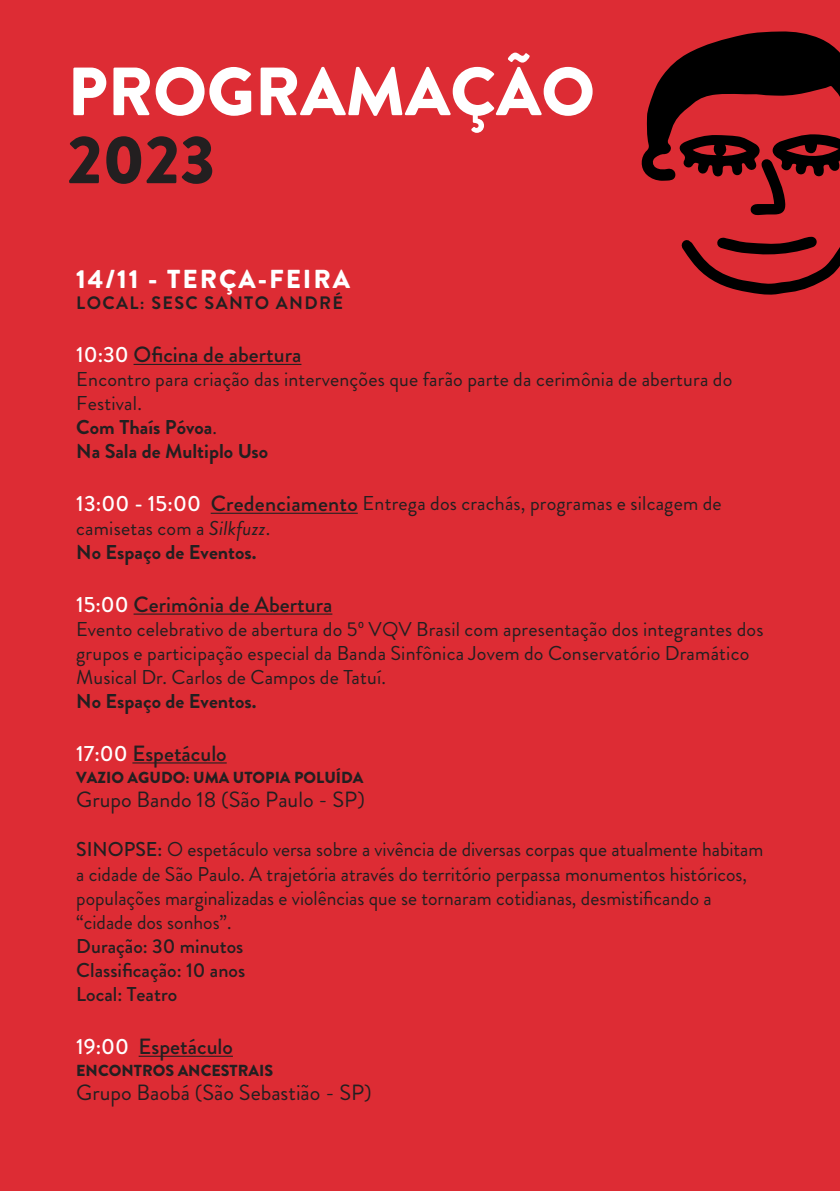
<style>
.page{position:relative;width:840px;height:1191px;background:#fff}
.page>*{position:absolute;margin:0;border:0;box-sizing:border-box;transform-origin:0 0}
.t1{font:900 68px "Brandon Grotesque";color:#fff}
.t2{font:900 68px "Brandon Grotesque";color:#231f20}
.t3{font:900 26px "Brandon Grotesque";letter-spacing:.075em;color:#fff}
.t4{font:500 22px "Brandon Grotesque";color:#231f20}
.t5{font:22px "Brandon Grotesque";color:#231f20}
.t6{font:20px/24px "Brandon Grotesque";letter-spacing:.01em;color:#231f20}
.t7{font:500 20px/24px "Brandon Grotesque";color:#231f20;text-align:justify}
.t8{font:700 20px "Brandon Grotesque";color:#231f20}
.t9{font:700 18px "Brandon Grotesque";letter-spacing:.075em;color:#231f20}
.t10{font:900 16px "Brandon Grotesque";color:#231f20}
.s1{color:#fff}
.s2{font-weight:700}
.s3{font-weight:500;font-size:22px;color:#fff}
.s4{font-weight:500;font-size:22px}
.s5{font-style:italic}
.s6{font-weight:500}
</style>
<div class="page">
<div style="left:0;top:0;width:839px;height:1191px;background:#dd2c34"></div>
<hr style="left:133px;top:364px;width:168px;height:1px;background:#231f20">
<hr style="left:210px;top:513px;width:147px;height:1px;background:#231f20">
<hr style="left:133px;top:613px;width:199px;height:1px;background:#231f20">
<hr style="left:132px;top:762px;width:94px;height:1px;background:#231f20">
<hr style="left:138px;top:1055px;width:95px;height:1px;background:#231f20">
<svg style="left:641px;top:31px;width:198px;height:264px"></svg>
<svg style="left:716px;top:237px;width:100px;height:18px"></svg>
<svg style="left:678px;top:134px;width:161px;height:81px"></svg>
<h1 class="t1" style="left:67px;top:44px;width:528px">PROGRAMAÇÃO</h1>
<h1 class="t2" style="left:67px;top:112px;width:149px">2023</h1>
<h2 class="t3" style="left:76px;top:260px;width:275px">14/11 - TERÇA-FEIRA</h2>
<p class="t9" style="left:76px;top:291px;width:268px">LOCAL: SESC SANTO ANDRÉ</p>
<p class="t4" style="left:76px;top:339px;width:226px"><span class="s1">10:30</span> Oficina de abertura</p>
<p class="t6" style="left:76px;top:367px;width:657px">Encontro para criação das intervenções que farão parte da cerimônia de abertura do Festival.<br><span class="s2">Com Thaís Póvoa</span>.<br><span class="s2">Na Sala de Multiplo Uso</span></p>
<p class="t6" style="left:76px;top:491px;width:646px"><span class="s3">13:00 - 15:00</span> <span class="s4">Credenciamento</span> Entrega dos crachás, programas e silcagem de camisetas com a <span class="s5">Silkfuzz</span>.<br><span class="s2">No Espaço de Eventos.</span></p>
<p class="t4" style="left:76px;top:589px;width:257px"><span class="s1">15:00</span> Cerimônia de Abertura</p>
<p class="t6" style="left:76px;top:617px;width:688px">Evento celebrativo de abertura do 5º VQV Brasil com apresentação dos integrantes dos grupos e participação especial da Banda Sinfônica Jovem do Conservatório Dramático<br>Musical Dr. Carlos de Campos de Tatuí.</p>
<p class="t8" style="left:76px;top:687px;width:182px">No Espaço de Eventos.</p>
<p class="t4" style="left:76px;top:738px;width:152px"><span class="s1">17:00</span> Espetáculo</p>
<p class="t10" style="left:76px;top:766px;width:288px">VAZIO AGUDO: UMA UTOPIA POLUÍDA</p>
<p class="t5" style="left:76px;top:784px;width:290px">Grupo Bando 18 (São Paulo - SP)</p>
<p class="t6" style="left:76px;top:837px;width:688px"><span class="s6">SINOPSE:</span> O espetáculo versa sobre a vivência de diversas corpas que atualmente habitam a cidade de São Paulo. A trajetória através do território perpassa monumentos históricos, populações marginalizadas e violências que se tornaram cotidianas, desmistificando a “cidade dos sonhos”.</p>
<p class="t7" style="left:76px;top:934px;width:170px">Duração: 30 minutos Classificação: 10 anos Local: Teatro</p>
<p class="t4" style="left:76px;top:1031px;width:158px"><span class="s1">19:00</span> Espetáculo</p>
<p class="t10" style="left:76px;top:1059px;width:198px">ENCONTROS ANCESTRAIS</p>
<p class="t5" style="left:76px;top:1077px;width:297px">Grupo Baobá (São Sebastião - SP)</p>
</div>
